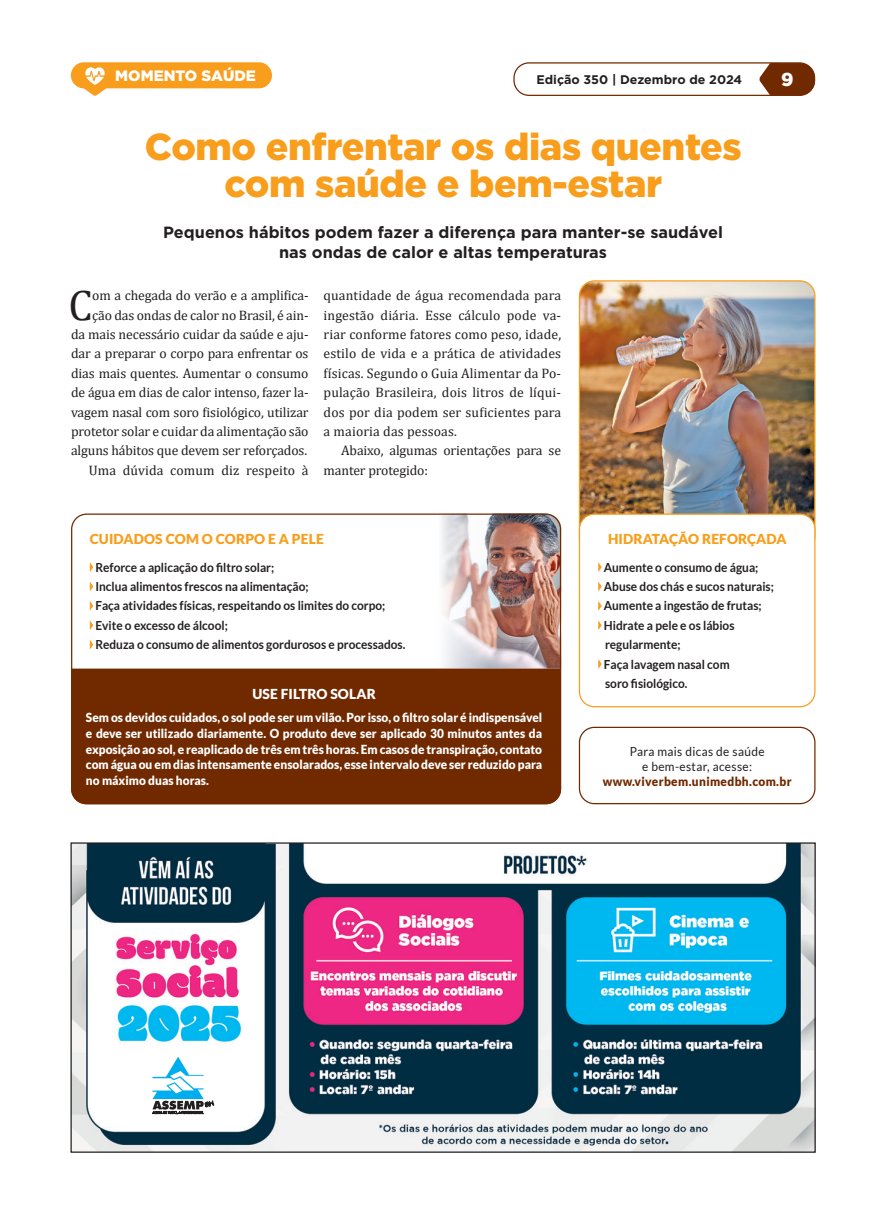
<style>
.page{position:relative;width:886px;height:1223px;background:#fff}
.page>*{position:absolute;margin:0;border:0;box-sizing:border-box;transform-origin:0 0}
.Intertitulo{font:42.88px "Cambria";color:#231f20}
.título_materia{font:900 37.5px "Gotham";letter-spacing:-.01em;color:#f89e1c}
.t1{font:900 18.75px "Gotham";color:#fff}
.subtitulo_materia{font:700 16.25px "Gotham";color:#231f20}
.t2{font:900 15px "Gotham";color:#fff}
.Intertitulo-2{font:13.75px/19.4px "Cambria";letter-spacing:-.01em;color:#231f20;text-align:right}
.t3{font:900 13.75px "Lato";letter-spacing:.01em;color:#f89e1c}
.Intertitulo-3{font:13.75px "Cambria";letter-spacing:.01em;color:#231f20}
.t4{font:900 13.75px "Lato";letter-spacing:.01em;color:#fff}
.t5{font:700 12.5px/19.4px "Lato";color:#231f20;scale:.95 1}
.t6{font:900 12.5px/15.6px "Lato";color:#fff;text-align:justify;scale:.95 1}
.t7{font:12.5px "Lato";letter-spacing:.03em;color:#231f20;scale:.95 1}
.t8{font:900 12.5px "Lato";letter-spacing:.03em;color:#712900;scale:.95 1}
.t9{font:700 12.5px "Gotham";color:#231f20}
</style>
<div class="page">
<svg style="left:759px;top:64px;width:56px;height:32px;background:#844622"></svg>
<div style="left:513px;top:62px;width:302px;height:34px;border:1px solid #712900;border-radius:15px"></div>
<img style="left:441px;top:515px;width:120px;height:153px">
<img style="left:579px;top:282px;width:236px;height:239px">
<div style="left:579px;top:280px;width:236px;height:272px;border:1px solid #f89e1c;border-radius:15px"></div>
<div style="left:71px;top:62px;width:201px;height:26px;background:#f89e1c;border-radius:13px"></div>
<svg style="left:83px;top:67px;width:24px;height:29px"></svg>
<div style="left:579px;top:726px;width:236px;height:78px;border:1px solid #712900;border-radius:15px"></div>
<svg style="left:90px;top:562px;width:3px;height:9px"></svg>
<svg style="left:90px;top:582px;width:3px;height:9px"></svg>
<svg style="left:90px;top:601px;width:3px;height:9px"></svg>
<svg style="left:90px;top:620px;width:3px;height:10px"></svg>
<svg style="left:90px;top:640px;width:3px;height:9px"></svg>
<div style="left:579px;top:514px;width:236px;height:192px;background:#fff;border-radius:15px"></div>
<div style="left:579px;top:513px;width:236px;height:194px;border:1px solid #f89e1c;border-radius:15px"></div>
<svg style="left:598px;top:562px;width:3px;height:9px"></svg>
<svg style="left:598px;top:582px;width:3px;height:9px"></svg>
<svg style="left:598px;top:601px;width:3px;height:9px"></svg>
<svg style="left:598px;top:620px;width:3px;height:10px"></svg>
<svg style="left:598px;top:659px;width:3px;height:9px"></svg>
<div style="left:71px;top:668px;width:490px;height:136px;background:#712900"></div>
<img style="left:72px;top:844px;width:742px;height:306px">
<svg style="left:152px;top:1056px;width:62px;height:58px"></svg>
<p class="t2" style="left:115px;top:67px;width:142px">MOMENTO SAÚDE</p>
<p class="t9" style="left:536px;top:72px;width:207px">Edição 350 | Dezembro de 2024</p>
<h3 class="t1" style="left:781px;top:69px;width:14px">9</h3>
<p class="título_materia" style="left:145px;top:125px;width:598px">Como enfrentar os dias quentes</p>
<p class="título_materia" style="left:224px;top:162px;width:439px">com saúde e bem-estar</p>
<p class="subtitulo_materia" style="left:163px;top:223px;width:561px">Pequenos hábitos podem fazer a diferença para manter-se saudável</p>
<p class="subtitulo_materia" style="left:279px;top:243px;width:329px">nas ondas de calor e altas temperaturas</p>
<p class="Intertitulo" style="left:69px;top:280px;width:26px">C</p>
<p class="Intertitulo-2" style="left:71px;top:286px;width:239px">om a chegada do verão e a amplifica&shy;ção das ondas de calor no Brasil, é ain-<br>da mais necessário cuidar da saúde e aju&shy;dar a preparar o corpo para enfrentar os dias mais quentes. Aumentar o consumo de água em dias de calor intenso, fazer la&shy;vagem nasal com soro fisiológico, utilizar protetor solar e cuidar da alimentação são alguns hábitos que devem ser reforçados.</p>
<p class="Intertitulo-3" style="left:89px;top:462px;width:221px">Uma dúvida comum diz respeito à</p>
<p class="Intertitulo-2" style="left:324px;top:286px;width:239px;text-align:justify">quantidade de água recomendada para ingestão diária. Esse cálculo pode va&shy;riar conforme fatores como peso, idade, estilo de vida e a prática de atividades físicas. Segundo o Guia Alimentar da Po&shy;pulação Brasileira, dois litros de líqui&shy;dos por dia podem ser suficientes para a maioria das pessoas.</p>
<p class="Intertitulo-2" style="left:324px;top:441px;width:239px;text-align:left;text-indent:18px">Abaixo, algumas orientações para se manter protegido:</p>
<p class="t3" style="left:90px;top:531px;width:236px">CUIDADOS COM O CORPO E A PELE</p>
<p class="t5" style="left:95px;top:557px;width:190px">Reforce a aplicação do filtro solar;</p>
<p class="t5" style="left:95px;top:576px;width:226px">Inclua alimentos frescos na alimentação;</p>
<p class="t5" style="left:95px;top:596px;width:307px">Faça atividades físicas, respeitando os limites do corpo;</p>
<p class="t5" style="left:95px;top:615px;width:141px">Evite o excesso de álcool;</p>
<p class="t5" style="left:95px;top:634px;width:328px">Reduza o consumo de alimentos gordurosos e processados.</p>
<p class="t4" style="left:252px;top:686px;width:125px">USE FILTRO SOLAR</p>
<p class="t6" style="left:86px;top:709px;width:482px">Sem os devidos cuidados, o sol pode ser um vilão. Por isso, o filtro solar é indispensável e deve ser utilizado diariamente. O produto deve ser aplicado 30 minutos antes da exposição ao sol, e reaplicado de três em três horas. Em casos de transpiração, contato com água ou em dias intensamente ensolarados, esse intervalo deve ser reduzido para no máximo duas horas.</p>
<p class="t3" style="left:608px;top:531px;width:180px">HIDRATAÇÃO REFORÇADA</p>
<p class="t5" style="left:604px;top:557px;width:164px">Aumente o consumo de água;</p>
<p class="t5" style="left:604px;top:576px;width:181px">Abuse dos chás e sucos naturais;</p>
<p class="t5" style="left:604px;top:596px;width:168px">Aumente a ingestão de frutas;</p>
<p class="t5" style="left:604px;top:615px;width:139px">Hidrate a pele e os lábios regularmente;</p>
<p class="t5" style="left:604px;top:654px;width:134px">Faça lavagem nasal com soro fisiológico.</p>
<p class="t7" style="left:630px;top:744px;width:143px">Para mais dicas de saúde</p>
<p class="t7" style="left:642px;top:759px;width:117px">e bem-estar, acesse:</p>
<p class="t8" style="left:603px;top:773px;width:200px">www.viverbem.unimedbh.com.br</p>
</div>
